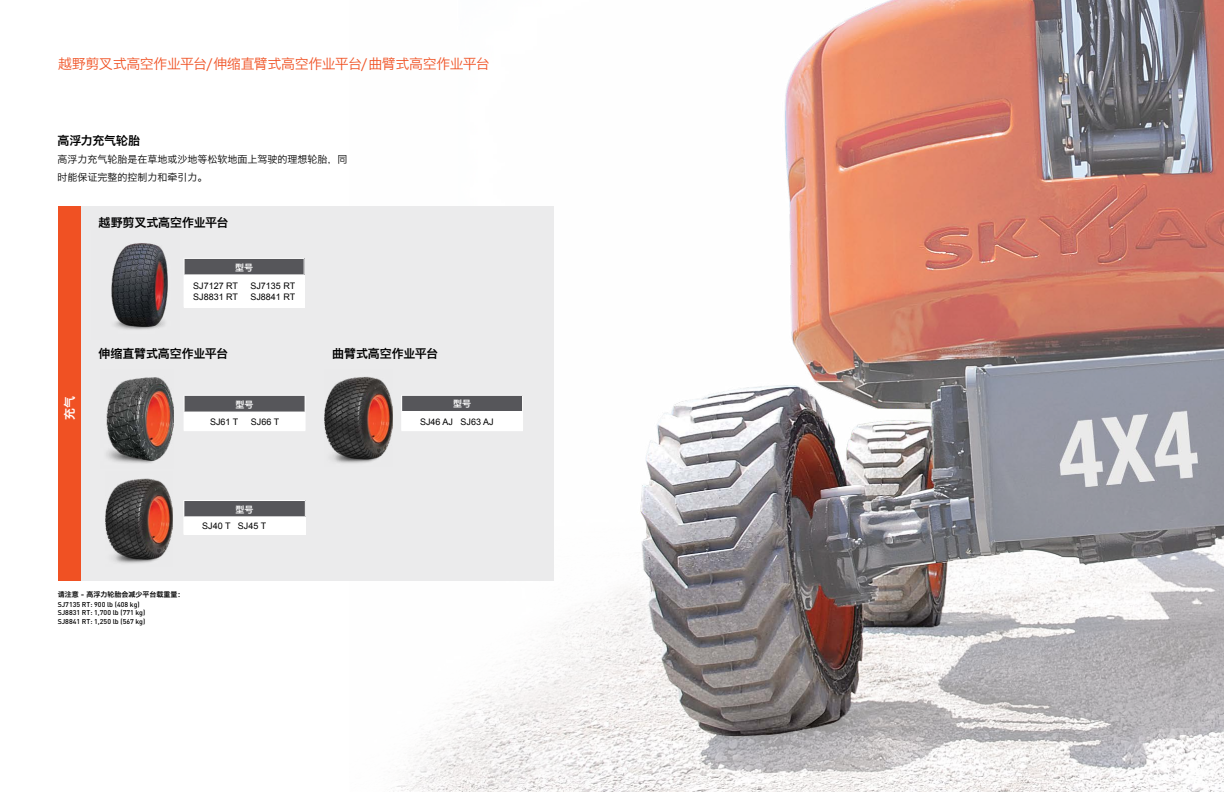
<style>
.page{position:relative;width:1224px;height:792px;background:#fff}
.page>*{position:absolute;margin:0;border:0;box-sizing:border-box;transform-origin:0 0}
.t1{font:14px "Hiragino Sans GB W3";letter-spacing:-.035em;color:#f05123}
.t2{font:12px "Hiragino Sans GB W6";letter-spacing:-.015em;color:#000}
.t3{font:12px "Hiragino Sans GB W6";color:#fff}
.t4{font:10px/18px "Hiragino Sans GB W3";color:#000}
.t5{font:9px "Arial";color:#000}
.t6{font:9px "Hiragino Sans GB W6";color:#fff}
.t7{font:500 7px/8.4px "DIN";color:#000}
.t8{font:7px "Hiragino Sans GB W6";color:#000}
</style>
<div class="page">
<img style="left:349px;top:0;width:875px;height:792px">
<div style="left:58px;top:207px;width:496px;height:374px;background:#ebebec"></div>
<div style="left:58px;top:207px;width:23px;height:374px;background:#f05123"></div>
<img style="left:325px;top:376px;width:68px;height:88px">
<img style="left:106px;top:478px;width:66px;height:86px">
<img style="left:106px;top:377px;width:67px;height:87px">
<img style="left:111px;top:243px;width:57px;height:87px">
<div style="left:184px;top:258px;width:120px;height:17px;background:#56565a"></div>
<div style="left:184px;top:275px;width:120px;height:32px;background:#fff"></div>
<hr style="left:184px;top:258px;width:121px;height:1px;background:#fff">
<svg style="left:184px;top:259px;width:1px;height:16px"></svg>
<svg style="left:304px;top:259px;width:1px;height:16px"></svg>
<hr style="left:304px;top:275px;width:1px;height:32px;background:#fff">
<hr style="left:184px;top:307px;width:121px;height:1px;background:#fff">
<div style="left:402px;top:395px;width:121px;height:17px;background:#56565a"></div>
<div style="left:402px;top:412px;width:121px;height:19px;background:#fff"></div>
<hr style="left:401px;top:395px;width:122px;height:1px;background:#fff">
<hr style="left:401px;top:411px;width:122px;height:1px;background:#fff">
<svg style="left:401px;top:396px;width:1px;height:34px"></svg>
<svg style="left:522px;top:396px;width:1px;height:15px"></svg>
<hr style="left:401px;top:430px;width:122px;height:1px;background:#fff">
<div style="left:184px;top:501px;width:121px;height:16px;background:#56565a"></div>
<div style="left:184px;top:517px;width:121px;height:17px;background:#fff"></div>
<hr style="left:184px;top:500px;width:122px;height:1px;background:#fff">
<hr style="left:184px;top:516px;width:122px;height:1px;background:#fff">
<svg style="left:184px;top:501px;width:1px;height:16px"></svg>
<svg style="left:305px;top:516px;width:1px;height:18px"></svg>
<hr style="left:184px;top:534px;width:122px;height:1px;background:#fff">
<div style="left:184px;top:395px;width:121px;height:17px;background:#56565a"></div>
<div style="left:184px;top:412px;width:121px;height:19px;background:#fff"></div>
<hr style="left:184px;top:395px;width:121px;height:1px;background:#fff">
<svg style="left:184px;top:396px;width:1px;height:16px"></svg>
<svg style="left:305px;top:396px;width:1px;height:34px"></svg>
<h1 class="t1" style="left:58px;top:55px;width:433px">越野剪叉式高空作业平台/伸缩直臂式高空作业平台/曲臂式高空作业平台</h1>
<h2 class="t2" style="left:58px;top:133px;width:84px">高浮力充气轮胎</h2>
<h3 class="t4" style="left:58px;top:150px;width:292px">高浮力充气轮胎是在草地或沙地等松软地面上驾驶的理想轮胎，同时能保证完整的控制力和牵引力。</h3>
<h2 class="t2" style="left:99px;top:215px;width:131px">越野剪叉式高空作业平台</h2>
<p class="t6" style="left:235px;top:261px;width:19px">型号</p>
<p class="t5" style="left:193px;top:280px;width:46px">SJ7127 RT</p>
<p class="t5" style="left:250px;top:280px;width:46px">SJ7135 RT</p>
<p class="t5" style="left:193px;top:291px;width:46px">SJ8831 RT</p>
<p class="t5" style="left:250px;top:291px;width:46px">SJ8841 RT</p>
<h2 class="t3" style="left:62px;top:420px;width:25px;rotate:-90deg">充气</h2>
<h2 class="t2" style="left:99px;top:346px;width:131px">伸缩直臂式高空作业平台</h2>
<h2 class="t2" style="left:332px;top:346px;width:108px">曲臂式高空作业平台</h2>
<p class="t6" style="left:236px;top:398px;width:19px">型号</p>
<p class="t5" style="left:210px;top:416px;width:30px">SJ61 T</p>
<p class="t5" style="left:251px;top:416px;width:30px">SJ66 T</p>
<p class="t6" style="left:453px;top:398px;width:19px">型号</p>
<p class="t5" style="left:420px;top:416px;width:75px">SJ46 AJ SJ63 AJ</p>
<p class="t6" style="left:236px;top:503px;width:19px">型号</p>
<p class="t5" style="left:202px;top:520px;width:66px">SJ40 T SJ45 T</p>
<p class="t8" style="left:58px;top:589px;width:128px">请注意 - 高浮力轮胎会减少平台载重量：</p>
<p class="t7" style="left:58px;top:600px;width:89px">SJ7135 RT: 900 lb (408 kg)<br>SJ8831 RT: 1,700 lb (771 kg)<br>SJ8841 RT: 1,250 lb (567 kg)</p>
</div>
